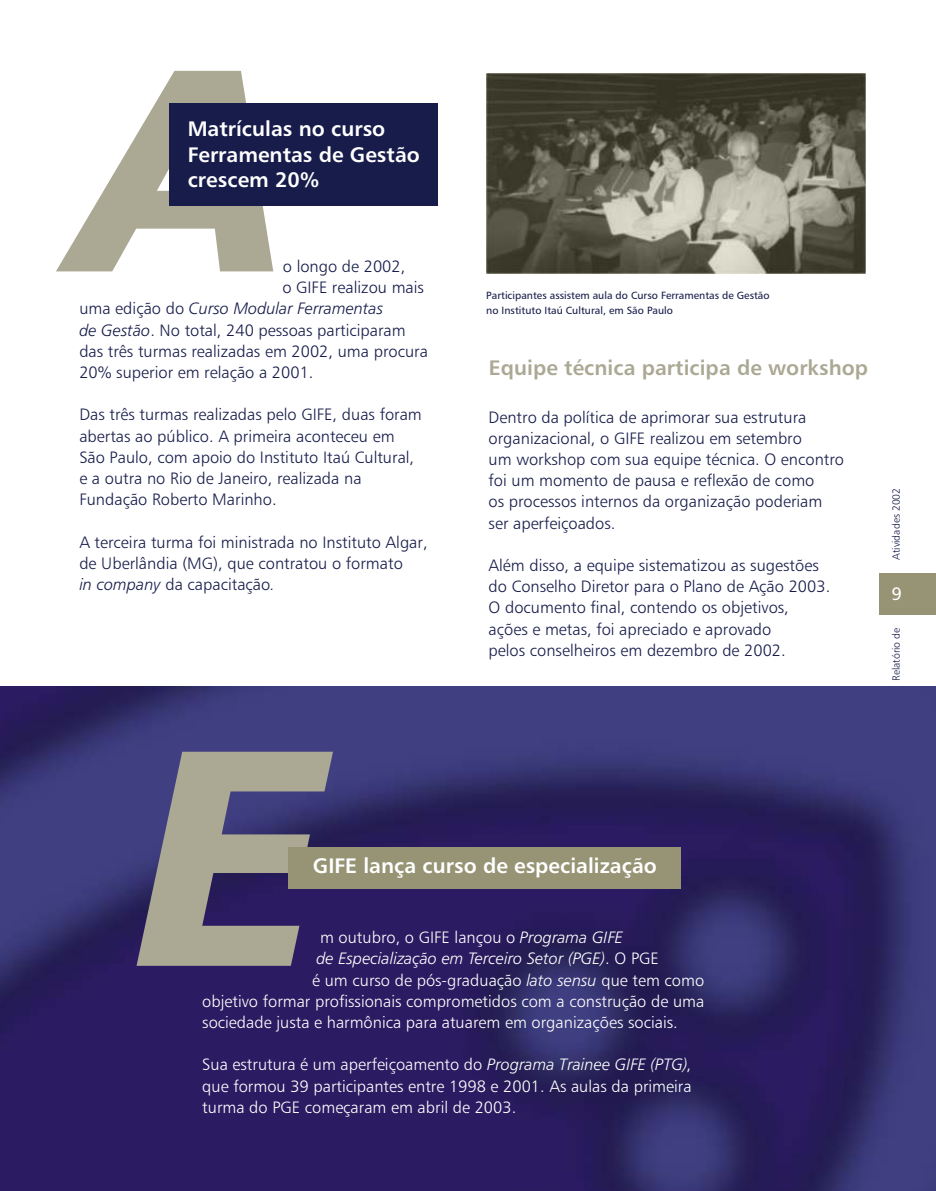
<style>
.page{position:relative;width:936px;height:1191px;background:#fff}
.page>*{position:absolute;margin:0;border:0;box-sizing:border-box;transform-origin:0 0}
.t1{font:700 21px/25.5px "Humnst 777 BT";color:#fff}
.t2{font:700 21px "Humnst 777 BT";color:#aba894}
.t3{font:18px "Humnst 777 BT";color:#fff}
.t4{font:16.5px/21.1px "Humnst 777 Lt BT";color:#171c4a}
.t5{font:16.5px/21.1px "Humnst 777 Lt BT";color:#fff;text-align:justify}
.t6{font:italic 16.5px "Humnst 777 Lt BT";color:#fff}
.t7{font:italic 16.5px "Humnst 777 Lt BT";color:#171c4a}
.t8{font:10.5px/15.1px "Humnst 777 BT";color:#171c4a}
.t9{font:10.5px "Humnst 777 Lt BT";color:#171c4a}
.s1{font-style:normal}
.s2{font-style:italic}
</style>
<div class="page">
<img style="left:486px;top:73px;width:379px;height:201px">
<img style="left:0;top:687px;width:936px;height:504px">
<div style="left:880px;top:573px;width:56px;height:42px;background:#969475"></div>
<svg style="left:137px;top:752px;width:196px;height:214px"></svg>
<div style="left:288px;top:847px;width:393px;height:42px;background:#969475"></div>
<svg style="left:56px;top:71px;width:217px;height:200px"></svg>
<div style="left:169px;top:103px;width:268px;height:102px;background:#171c4a"></div>
<p class="t1" style="left:188px;top:118px;width:234px">Matrículas no curso<br>Ferramentas de Gestão crescem 20%</p>
<p class="t4" style="left:283px;top:257px;width:124px">o longo de 2002,</p>
<p class="t4" style="left:282px;top:278px;width:143px">o GIFE realizou mais</p>
<p class="t7" style="left:79px;top:302px;width:305px"><span class="s1">uma edição do</span> Curso Modular Ferramentas</p>
<p class="t4" style="left:79px;top:321px;width:328px"><span class="s2">de Gestão</span>. No total, 240 pessoas participaram</p>
<p class="t4" style="left:79px;top:342px;width:350px">das três turmas realizadas em 2002, uma procura</p>
<p class="t4" style="left:79px;top:363px;width:236px">20% superior em relação a 2001.</p>
<p class="t4" style="left:79px;top:406px;width:344px">Das três turmas realizadas pelo GIFE, duas foram abertas ao público. A primeira aconteceu em São Paulo, com apoio do Instituto Itaú Cultural, e a outra no Rio de Janeiro, realizada na Fundação Roberto Marinho.</p>
<p class="t4" style="left:79px;top:533px;width:350px">A terceira turma foi ministrada no Instituto Algar, de Uberlândia (MG), que contratou o formato<br><span class="s2">in company</span> da capacitação<span class="s2">.</span></p>
<p class="t8" style="left:486px;top:288px;width:285px">Participantes assistem aula do Curso Ferramentas de Gestão no Instituto Itaú Cultural, em São Paulo</p>
<p class="t2" style="left:489px;top:359px;width:381px">Equipe técnica participa de workshop</p>
<p class="t4" style="left:489px;top:408px;width:357px">Dentro da política de aprimorar sua estrutura organizacional, o GIFE realizou em setembro<br>um workshop com sua equipe técnica. O encontro foi um momento de pausa e reflexão de como<br>os processos internos da organização poderiam ser aperfeiçoados.</p>
<p class="t4" style="left:489px;top:556px;width:343px">Além disso, a equipe sistematizou as sugestões do Conselho Diretor para o Plano de Ação 2003.<br>O documento final, contendo os objetivos, ações e metas, foi apreciado e aprovado<br>pelos conselheiros em dezembro de 2002.</p>
<p class="t9" style="left:892px;top:560px;width:74px;rotate:-90deg">Atividades 2002</p>
<p class="t3" style="left:891px;top:586px;width:12px">9</p>
<p class="t9" style="left:892px;top:681px;width:55px;rotate:-90deg">Relatório de</p>
<p class="t1" style="left:313px;top:855px;width:346px">GIFE lança curso de especialização</p>
<p class="t5" style="left:320px;top:928px;width:305px">m outubro, o GIFE lançou o <span class="s2">Programa GIFE</span></p>
<p class="t6" style="left:316px;top:952px;width:344px">de Especialização em Terceiro Setor (PGE)<span class="s1">. O PGE</span></p>
<p class="t5" style="left:312px;top:971px;width:394px">é um curso de pós-graduação <span class="s2">lato sensu</span> que tem como</p>
<p class="t5" style="left:202px;top:992px;width:504px">objetivo formar profissionais comprometidos com a construção de uma</p>
<p class="t5" style="left:202px;top:1013px;width:477px">sociedade justa e harmônica para atuarem em organizações sociais.</p>
<p class="t5" style="left:202px;top:1056px;width:491px">Sua estrutura é um aperfeiçoamento do <span class="s2">Programa Trainee GIFE (PTG)</span>, que formou 39 participantes entre 1998 e 2001. As aulas da primeira turma do PGE começaram em abril de 2003.</p>
</div>
